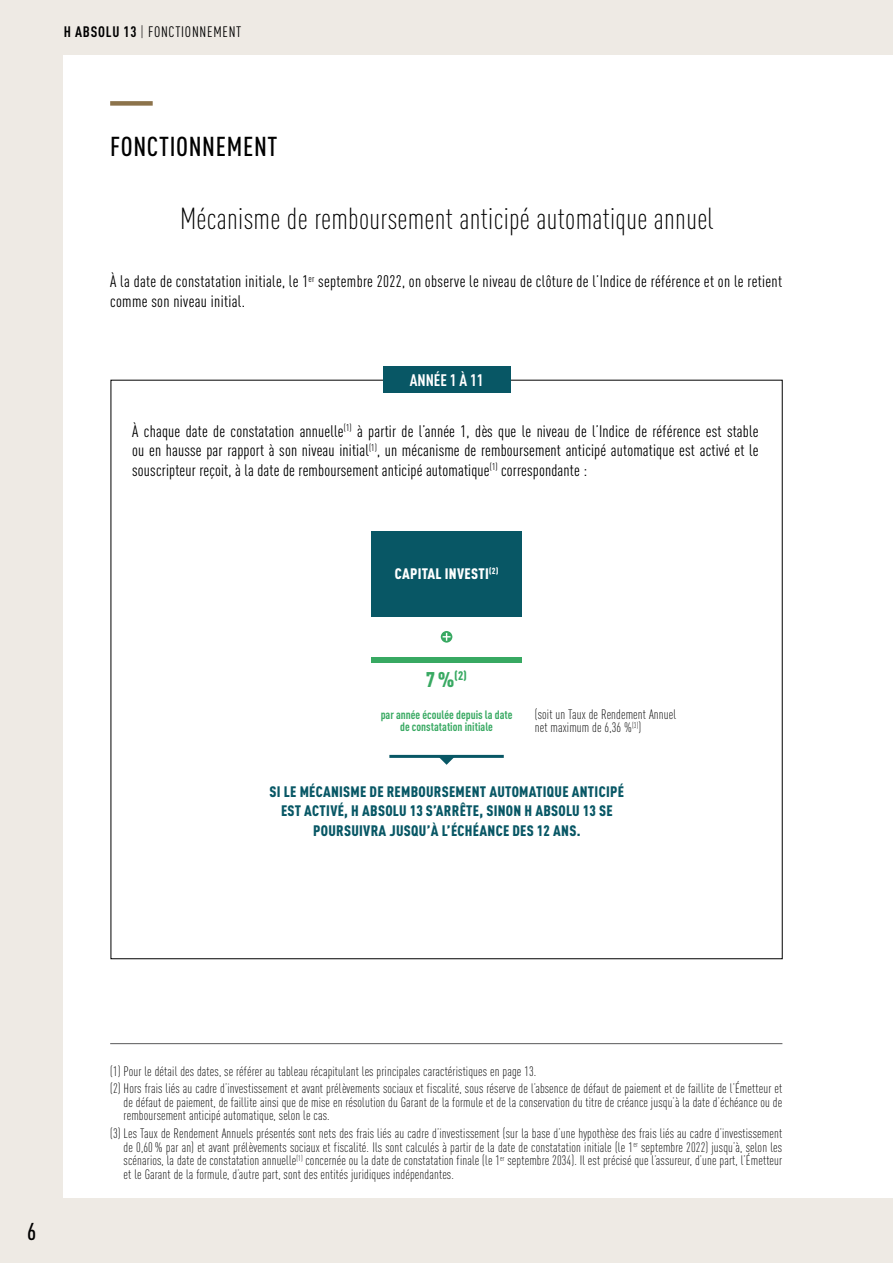
<style>
.page{position:relative;width:893px;height:1263px;background:#eeeae4}
.page>*{position:absolute;margin:0;border:0;box-sizing:border-box;transform-origin:0 0}
.t1{font:300 30px "DIN Cond";letter-spacing:.01em;color:#000}
.t2{font:500 27px "DIN Cond";letter-spacing:.025em;color:#000}
.t3{font:500 24px "DIN Cond";color:#000}
.t4{font:16.5px/19.5px "DIN Cond";letter-spacing:.02em;color:#000;text-align:justify}
.t5{font:700 16.5px "DIN Cond";color:#fff}
.t6{font:900 15px/19.5px "DIN Cond";letter-spacing:.02em;color:#085765;text-align:center}
.t7{font:15px "DIN Cond";letter-spacing:.05em;color:#000}
.t8{font:900 15px "DIN Cond";letter-spacing:.02em;color:#fff}
.t9{font:300 13.5px/13.5px "DIN Cond";letter-spacing:.01em;color:#000}
.t10{font:900 12.3px "DIN Cond";color:#38a962}
.t11{font:700 12px/12px "DIN Cond";color:#38a962;text-align:center}
.s1{font-weight:700}
.s2{font-weight:300}
.s3{font-size:21px}
</style>
<div class="page">
<div style="left:64px;top:55px;width:829px;height:1143px;background:#fff"></div>
<hr style="left:110px;top:1043px;width:672px;height:1px;background:#58585a">
<div style="left:110px;top:101px;width:43px;height:5px;background:#8c734b"></div>
<div style="left:383px;top:367px;width:127px;height:26px;background:#085765"></div>
<hr style="left:389px;top:755px;width:115px;height:3px;background:#085765">
<svg style="left:440px;top:757px;width:15px;height:8px"></svg>
<svg style="left:438px;top:628px;width:17px;height:18px"></svg>
<div style="left:435px;top:625px;width:23px;height:24px;border:6px solid #fff;border-radius:50%"></div>
<svg style="left:443px;top:633px;width:8px;height:8px"></svg>
<div style="left:371px;top:531px;width:151px;height:85px;background:#085765"></div>
<div style="left:371px;top:589px;width:151px;height:28px;background:#085765"></div>
<div style="left:371px;top:657px;width:151px;height:6px;background:#38a962"></div>
<p class="t7" style="left:64px;top:23px;width:179px"><span class="s1">H ABSOLU 13</span> <span class="s2">|</span> FONCTIONNEMENT</p>
<h2 class="t2" style="left:110px;top:130px;width:169px">FONCTIONNEMENT</h2>
<h1 class="t1" style="left:180px;top:201px;width:535px">Mécanisme de remboursement anticipé automatique annuel</h1>
<p class="t4" style="left:110px;top:271px;width:673px">À la date de constatation initiale, le 1<sup>er</sup> septembre 2022, on observe le niveau de clôture de l’Indice de référence et on le retient comme son niveau initial.</p>
<p class="t5" style="left:410px;top:370px;width:75px">ANNÉE 1 À 11</p>
<p class="t4" style="left:132px;top:421px;width:628px">À chaque date de constatation annuelle<sup>(1)</sup> à partir de l’année 1, dès que le niveau de l’Indice de référence est stable ou en hausse par rapport à son niveau initial<sup>(1)</sup>, un mécanisme de remboursement anticipé automatique est activé et le souscripteur reçoit, à la date de remboursement anticipé automatique<sup>(1)</sup> correspondante :</p>
<p class="t8" style="left:395px;top:564px;width:105px">CAPITAL INVESTI<sup>(2)</sup></p>
<p class="t10" style="left:426px;top:668px;width:42px"><span class="s3">7%</span>(2)</p>
<p class="t11" style="left:381px;top:708px;width:133px">par année écoulée depuis la date de constatation initiale</p>
<p class="t9" style="left:535px;top:707px;width:143px">(soit un Taux de Rendement Annuel net maximum de 6,36 %<sup>(3)</sup>)</p>
<p class="t6" style="left:270px;top:781px;width:356px">SI LE MÉCANISME DE REMBOURSEMENT AUTOMATIQUE ANTICIPÉ<br>EST ACTIVÉ, H ABSOLU 13 S’ARRÊTE, SINON H ABSOLU 13 SE<br>POURSUIVRA JUSQU’À L’ÉCHÉANCE DES 12 ANS.</p>
<h3 class="t3" style="left:27px;top:1217px;width:11px">6</h3>
<p class="t9" style="left:110px;top:1062px;width:674px;line-height:17.7px">(1) Pour le détail des dates, se référer au tableau récapitulant les principales caractéristiques en page 13.<br>(2) Hors frais liés au cadre d’investissement et avant prélèvements sociaux et fiscalité, sous réserve de l’absence de défaut de paiement et de faillite de l’Émetteur et</p>
<p class="t9" style="left:124px;top:1095px;width:660px">de défaut de paiement, de faillite ainsi que de mise en résolution du Garant de la formule et de la conservation du titre de créance jusqu’à la date d’échéance ou de remboursement anticipé automatique, selon le cas.</p>
<p class="t9" style="left:124px;top:1126px;width:660px;text-align:justify;text-indent:-13px">(3) Les Taux de Rendement Annuels présentés sont nets des frais liés au cadre d’investissement (sur la base d’une hypothèse des frais liés au cadre d’investissement de 0,60 % par an) et avant prélèvements sociaux et fiscalité. Ils sont calculés à partir de la date de constatation initiale (le 1<sup>er</sup> septembre 2022) jusqu’à, selon les scénarios, la date de constatation annuelle<sup>(1)</sup> concernée ou la date de constatation finale (le 1<sup>er</sup> septembre 2034). Il est précisé que l’assureur, d’une part, l’Émetteur et le Garant de la formule, d’autre part, sont des entités juridiques indépendantes.</p>
</div>
